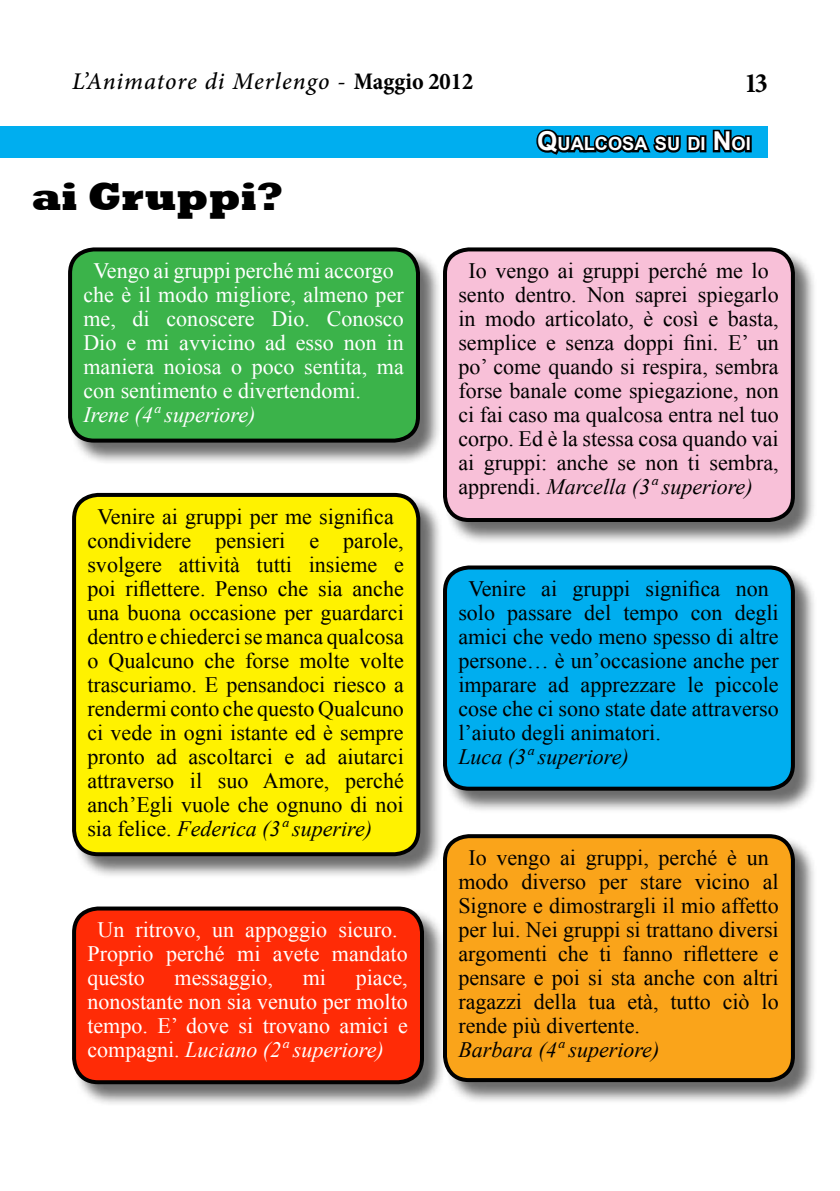
<style>
.page{position:relative;width:840px;height:1191px;background:#fff}
.page>*{position:absolute;margin:0;border:0;box-sizing:border-box;transform-origin:0 0}
.t1{font:800 40px "Rockwell";color:#000}
.t2{font:700 condensed 28px "Minion Pro";color:#000}
.t3{font:italic 500 24px "Minion Pro";letter-spacing:.04em;color:#000}
.t4{font:22px/24px "Times New Roman";color:#000}
.t5{font:22px/24px "Times New Roman";color:#fff}
.t6{font:italic 22px "Times New Roman";color:#000}
.t7{font:italic 22px "Times New Roman";color:#fff}
.t8{font:700 18.2px "Arial";color:#fff}
.s1{font-weight:700;font-style:normal;font-stretch:condensed}
.s2{font-size:26px}
.s3{font-style:italic}
</style>
<div class="page">
<div style="left:73px;top:907px;width:374px;height:200px;background:#000;opacity:.58"></div>
<div style="left:74px;top:908px;width:348px;height:174px;background:#ff2b06;border-radius:24px"></div>
<div style="left:72px;top:906px;width:352px;height:178px;border:4px solid #000;border-radius:24px"></div>
<div style="left:444px;top:566px;width:373px;height:247px;background:#000;opacity:.58"></div>
<div style="left:445px;top:567px;width:347px;height:221px;background:#00aeef;border-radius:24px"></div>
<div style="left:443px;top:565px;width:351px;height:225px;border:4px solid #000;border-radius:24px"></div>
<div style="left:73px;top:494px;width:369px;height:385px;background:#000;opacity:.58"></div>
<div style="left:74px;top:495px;width:344px;height:359px;background:#fff200;border-radius:24px"></div>
<div style="left:72px;top:493px;width:348px;height:363px;border:4px solid #000;border-radius:24px"></div>
<div style="left:0;top:126px;width:767px;height:32px;background:#00aeef"></div>
<svg style="left:536px;top:129px;width:216px;height:26px"></svg>
<div style="left:744px;top:135px;width:7px;height:17px;border:4px solid #000"></div>
<div style="left:444px;top:248px;width:373px;height:297px;background:#000;opacity:.58"></div>
<div style="left:445px;top:249px;width:347px;height:271px;background:#f8c0d8;border-radius:24px"></div>
<div style="left:443px;top:247px;width:351px;height:275px;border:4px solid #000;border-radius:24px"></div>
<div style="left:444px;top:835px;width:373px;height:270px;background:#000;opacity:.58"></div>
<div style="left:445px;top:836px;width:347px;height:244px;background:#faa41a;border-radius:24px"></div>
<div style="left:443px;top:834px;width:351px;height:248px;border:4px solid #000;border-radius:24px"></div>
<div style="left:69px;top:248px;width:374px;height:217px;background:#000;opacity:.58"></div>
<div style="left:70px;top:249px;width:348px;height:191px;background:#3bb34a;border-radius:24px"></div>
<div style="left:68px;top:247px;width:352px;height:195px;border:4px solid #000;border-radius:24px"></div>
<p class="t3" style="left:72px;top:65px;width:402px">L’Animatore di Merlengo - <span class="s1">Maggio 2012</span></p>
<p class="t2" style="left:744px;top:64px;width:25px">13</p>
<p class="t8" style="left:637px;top:132px;width:115px"><span class="s2">C</span>ATEGORIA</p>
<p class="t8" style="left:537px;top:132px;width:215px"><span class="s2">Q</span>UALCOSA SU DI <span class="s2">N</span> OI</p>
<h1 class="t1" style="left:31px;top:174px;width:252px">ai Gruppi?</h1>
<p class="t5" style="left:83px;top:258px;width:322px;text-indent:10px">Vengo ai gruppi perché mi accorgo che è il modo migliore, almeno per me, di conoscere Dio. Conosco<br>Dio e mi avvicino ad esso non in maniera noiosa o poco sentita, ma con sentimento e divertendomi.</p>
<p class="t7" style="left:83px;top:399px;width:173px">Irene (4ª superiore)</p>
<p class="t4" style="left:87px;top:504px;width:318px;text-indent:10px">Venire ai gruppi per me significa condividere pensieri e parole, svolgere attività tutti insieme e poi riflettere. Penso che sia anche una buona occasione per guardarci dentro e chiederci se manca qualcosa o Qualcuno che forse molte volte trascuriamo. E pensandoci riesco a rendermi conto che questo Qualcuno ci vede in ogni istante ed è sempre pronto ad ascoltarci e ad aiutarci attraverso il suo Amore, perché anch’Egli vuole che ognuno di noi sia felice. <span class="s3">Federica (3ª superire)</span></p>
<p class="t5" style="left:87px;top:917px;width:322px;text-indent:10px">Un ritrovo, un appoggio sicuro.<br>Proprio perché mi avete mandato questo</p>
<p class="t5" style="left:87px;top:965px;width:322px;text-align:justify;text-indent:268px">piace, nonostante non sia venuto per molto tempo. E’ dove si trovano amici e compagni. <span class="s3">Luciano (2ª superiore)</span></p>
<p class="t5" style="left:174px;top:965px;width:100px">messaggio,</p>
<p class="t5" style="left:303px;top:965px;width:25px">mi</p>
<p class="t4" style="left:458px;top:258px;width:322px;text-indent:10px">Io vengo ai gruppi perché me lo sento dentro. Non saprei spiegarlo in modo articolato, è così e basta, semplice e senza doppi fini. E’ un po’ come quando si respira, sembra forse banale come spiegazione, non ci fai caso ma qualcosa entra nel tuo corpo. Ed è la stessa cosa quando vai ai gruppi: anche se non ti sembra, apprendi. <span class="s3">Marcella (3ª superiore)</span></p>
<p class="t4" style="left:458px;top:576px;width:322px;text-indent:10px">Venire ai gruppi significa non solo passare del tempo con degli amici che vedo meno spesso di altre persone… è un’occasione anche per imparare ad apprezzare le piccole cose che ci sono state date attraverso l’aiuto degli animatori.</p>
<p class="t6" style="left:458px;top:741px;width:172px">Luca (3ª superiore)</p>
<p class="t4" style="left:458px;top:845px;width:322px;text-indent:10px">Io vengo ai gruppi, perché è un modo diverso per stare vicino al Signore e dimostrargli il mio affetto per lui. Nei gruppi si trattano diversi argomenti che ti fanno riflettere e pensare e poi si sta anche con altri ragazzi della tua età, tutto ciò lo rende più divertente.</p>
<p class="t6" style="left:458px;top:1034px;width:202px">Barbara (4ª superiore)</p>
</div>
